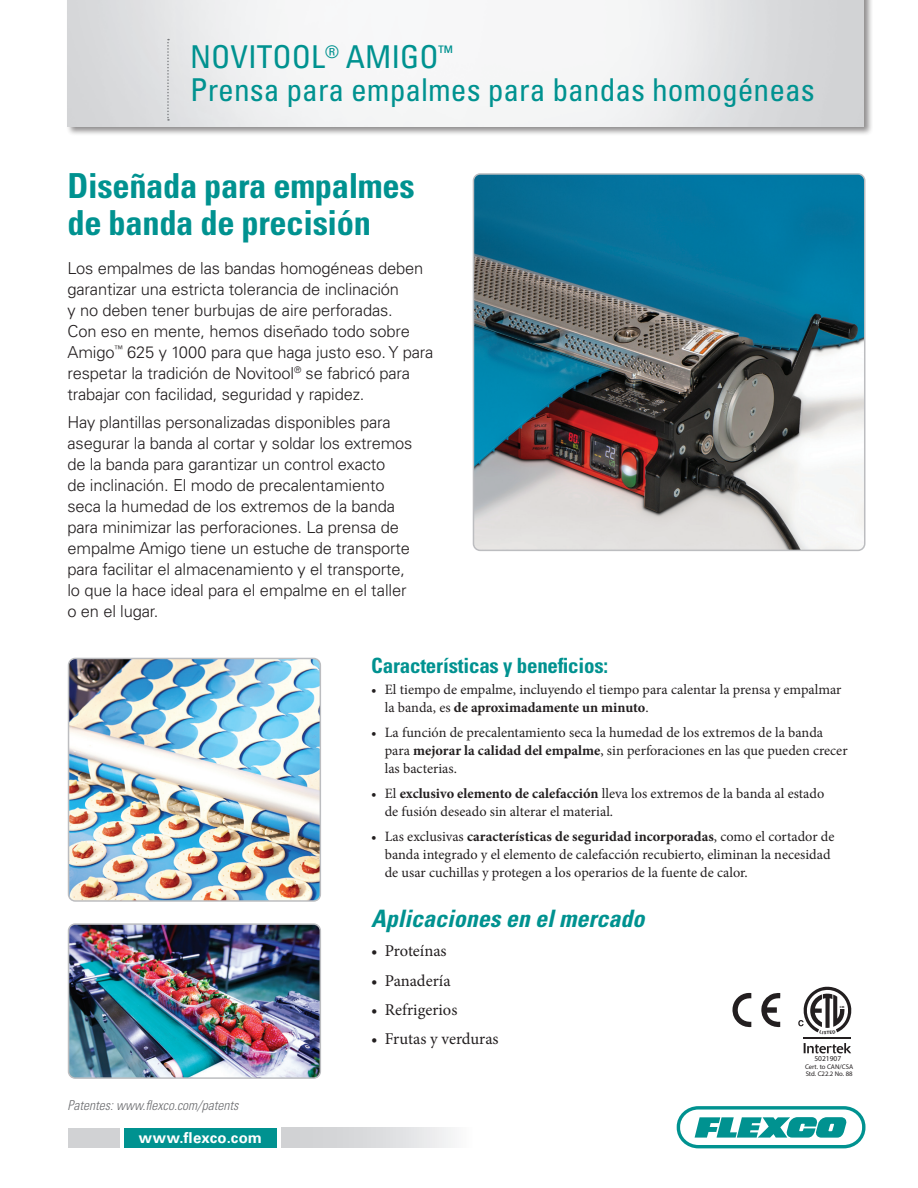
<style>
.page{position:relative;width:918px;height:1188px;background:#fff}
.page>*{position:absolute;margin:0;border:0;box-sizing:border-box;transform-origin:0 0}
.intro_hdr{font:700 condensed 34.5px/37.5px "Univers LT Std";letter-spacing:-.01em;color:#009290}
.t1{font:condensed 31.5px/33px "Univers LT Std";color:#009290}
.body_copy{font:italic 700 condensed 24px "Univers LT Std";color:#009290}
.subhdr_327_B14pt{font:700 condensed 21px "Univers LT Std";letter-spacing:-.01em;color:#009290}
.sub_hdr{font:300 16.5px/21px "Univers LT Std";letter-spacing:-.01em;color:#231f20}
.t2{font:16.5px "Minion Pro";color:#231f20}
.t3{font:700 15px "Univers LT Std";letter-spacing:.02em;color:#fff}
.t4{font:14.25px/18px "Minion Pro";color:#231f20}
.sidebar_photoCaptions{font:italic 300 condensed 13.5px "Univers LT Std";color:#6c6d70}
.t5{font:7.5px "Myriad Pro";color:#231f20}
.t6{font:6.75px/7.5px "Myriad Pro";color:#231f20}
.t7{font:700 3px "Myriad Pro";color:#231f20}
.s1{font-weight:700}
</style>
<div class="page">
<div style="left:124px;top:1128px;width:153px;height:20px;background:#009290"></div>
<div style="left:66px;top:0;width:808px;height:136px;background:#231f20;opacity:.5"></div>
<img style="left:67px;top:0;width:797px;height:126px">
<svg style="left:677px;top:1106px;width:188px;height:42px"></svg>
<div style="left:281px;top:1128px;width:192px;height:20px;background:linear-gradient(to right,#c9cbcd,#f5f6f7)"></div>
<div style="left:68px;top:1128px;width:52px;height:20px;background:#d1d2d4"></div>
<svg style="left:167px;top:39px;width:2px;height:82px"></svg>
<img style="left:69px;top:658px;width:251px;height:241px">
<div style="left:68px;top:658px;width:253px;height:244px;border:2px solid #bcbdc0;border-radius:7px"></div>
<img style="left:69px;top:926px;width:249px;height:152px">
<div style="left:68px;top:923px;width:253px;height:156px;border:2px solid #bcbdc0;border-radius:7px"></div>
<img style="left:473px;top:174px;width:392px;height:376px">
<div style="left:473px;top:173px;width:392px;height:378px;border:2px solid #bcbdc0;border-radius:7px"></div>
<hr style="left:804px;top:1038px;width:47px;height:1px;background:#231f20">
<svg style="left:804px;top:1043px;width:47px;height:10px"></svg>
<svg style="left:732px;top:993px;width:19px;height:34px"></svg>
<svg style="left:761px;top:993px;width:19px;height:34px"></svg>
<svg style="left:798px;top:987px;width:54px;height:46px"></svg>
<p class="t1" style="left:190px;top:40px;width:626px">NOVITOOL<sup>®</sup> AMIGO<sup>™<br></sup>Prensa para empalmes para bandas homogéneas</p>
<p class="intro_hdr" style="left:68px;top:167px;width:349px">Diseñada para empalmes de banda de precisión</p>
<p class="sub_hdr" style="left:68px;top:257px;width:367px">Los empalmes de las bandas homogéneas deben garantizar una estricta tolerancia de inclinación<br>y no deben tener burbujas de aire perforadas.<br>Con eso en mente, hemos diseñado todo sobre Amigo<sup>™</sup> 625 y 1000 para que haga justo eso. Y para respetar la tradición de Novitool<sup>®</sup> se fabricó para trabajar con facilidad, seguridad y rapidez.</p>
<p class="sub_hdr" style="left:68px;top:411px;width:347px">Hay plantillas personalizadas disponibles para asegurar la banda al cortar y soldar los extremos de la banda para garantizar un control exacto<br>de inclinación. El modo de precalentamiento seca la humedad de los extremos de la banda para minimizar las perforaciones. La prensa de empalme Amigo tiene un estuche de transporte para facilitar el almacenamiento y el transporte, lo que la hace ideal para el empalme en el taller o en el lugar.</p>
<p class="subhdr_327_B14pt" style="left:371px;top:653px;width:238px">Características y beneficios:</p>
<p class="t4" style="left:385px;top:681px;width:458px;text-indent:-14px">• El tiempo de empalme, incluyendo el tiempo para calentar la prensa y empalmar la banda, es <span class="s1">de aproximadamente un minuto</span>.</p>
<p class="t4" style="left:385px;top:724px;width:464px;text-indent:-14px">• La función de precalentamiento seca la humedad de los extremos de la banda para <span class="s1">mejorar la calidad del empalme</span>, sin perforaciones en las que pueden crecer las bacterias.</p>
<p class="t4" style="left:385px;top:785px;width:441px;text-indent:-14px">• El <span class="s1">exclusivo elemento de calefacción</span> lleva los extremos de la banda al estado de fusión deseado sin alterar el material.</p>
<p class="t4" style="left:385px;top:827px;width:451px;text-indent:-14px">• Las exclusivas <span class="s1">características de seguridad incorporadas</span>, como el cortador de banda integrado y el elemento de calefacción recubierto, eliminan la necesidad de usar cuchillas y protegen a los operarios de la fuente de calor.</p>
<p class="body_copy" style="left:371px;top:904px;width:275px">Aplicaciones en el mercado</p>
<p class="t2" style="left:371px;top:940px;width:77px">• Proteínas</p>
<p class="t2" style="left:371px;top:969px;width:81px">• Panadería</p>
<p class="t2" style="left:371px;top:999px;width:88px">• Refrigerios</p>
<p class="t2" style="left:371px;top:1028px;width:129px">• Frutas y verduras</p>
<p class="t7" style="left:840px;top:1005px;width:6px">CM</p>
<p class="t5" style="left:814px;top:1054px;width:28px">5021907</p>
<p class="sidebar_photoCaptions" style="left:68px;top:1097px;width:173px">Patentes: www.flexco.com/patents</p>
<p class="t3" style="left:139px;top:1129px;width:125px">www.flexco.com</p>
<p class="t6" style="left:805px;top:1063px;width:50px">Cert. to CAN/CSA<br>Std. C22.2 No. 88</p>
</div>
